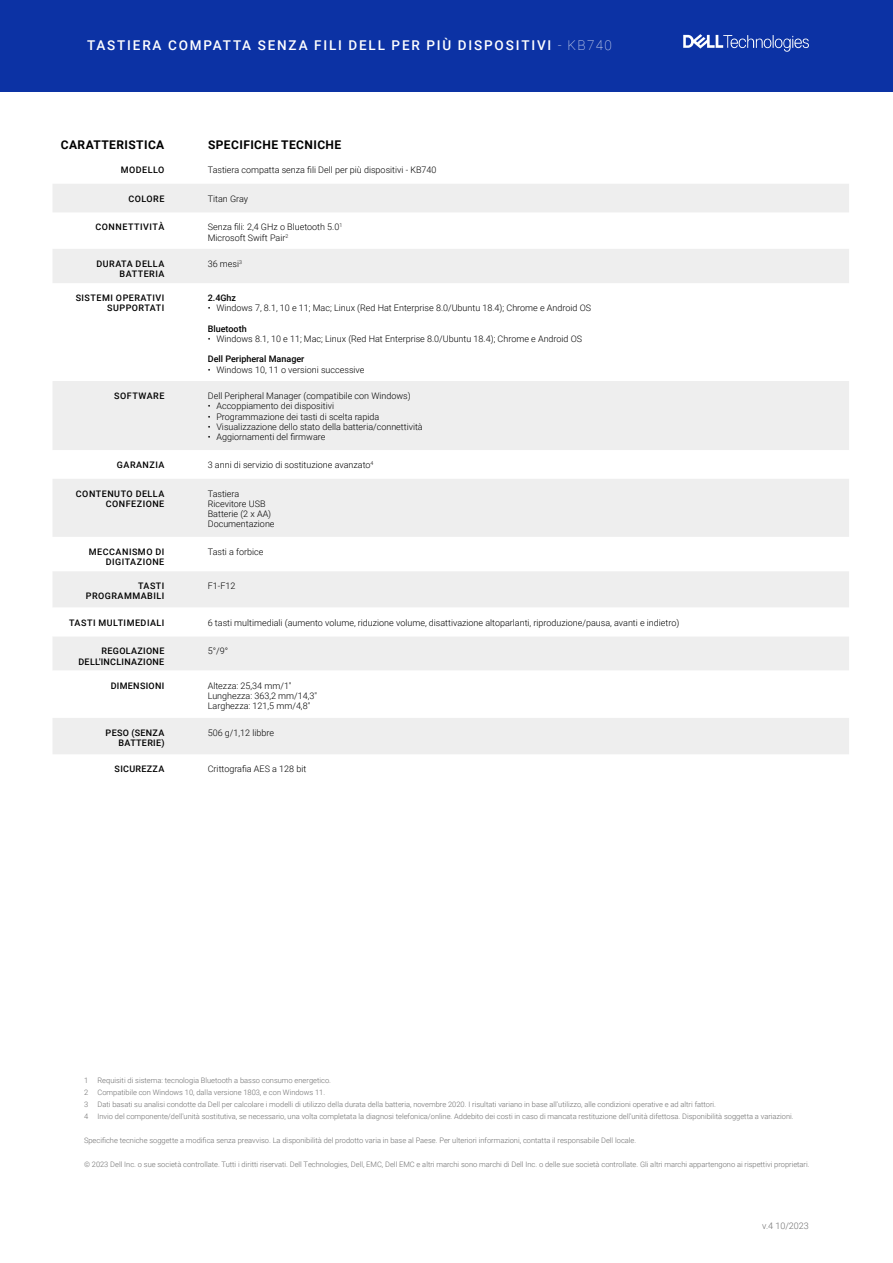
<style>
.page{position:relative;width:893px;height:1263px;background:#fff}
.page>*{position:absolute;margin:0;border:0;box-sizing:border-box;transform-origin:0 0}
.t1{font:500 13.5px "Roboto";letter-spacing:.135em;color:#fff}
.t2{font:700 12px "Roboto";letter-spacing:.035em;color:#000}
.t3{font:300 9px/10.2px "Roboto";color:#000}
.t4{font:500 9px/10.2px "Roboto";letter-spacing:.055em;color:#000;text-align:right}
.t5{font:500 9px/10.2px "Roboto";letter-spacing:.035em;color:#000;text-align:right}
.t6{font:500 9px "Roboto";color:#000}
.t7{font:300 9px "Roboto";color:#6e6e6e}
.t8{font:300 7.5px/12px "Roboto";color:#6e6e6e}
.s1{font-weight:100}
</style>
<div class="page">
<svg style="left:53px;top:184px;width:796px;height:353px;fill:#eee"></svg>
<svg style="left:53px;top:571px;width:796px;height:99px;fill:#eee"></svg>
<div style="left:53px;top:718px;width:796px;height:36px;background:#eee"></div>
<div style="left:0;top:0;width:893px;height:92px;background:#0c32a4"></div>
<svg style="left:683px;top:34px;width:126px;height:18px"></svg>
<h1 class="t1" style="left:87px;top:35px;width:526px">TASTIERA COMPATTA SENZA FILI DELL PER PIÙ DISPOSITIVI <span class="s1">- KB740</span></h1>
<h2 class="t2" style="left:61px;top:136px;width:105px">CARATTERISTICA</h2>
<h2 class="t2" style="left:208px;top:136px;width:135px">SPECIFICHE TECNICHE</h2>
<p class="t4" style="left:121px;top:164px;width:45px">MODELLO</p>
<p class="t3" style="left:208px;top:164px;width:230px">Tastiera compatta senza fili Dell per più dispositivi - KB740</p>
<p class="t4" style="left:128px;top:193px;width:38px">COLORE</p>
<p class="t3" style="left:208px;top:193px;width:42px">Titan Gray</p>
<p class="t4" style="left:96px;top:222px;width:70px">CONNETTIVITÀ</p>
<p class="t3" style="left:208px;top:222px;width:136px">Senza fili: 2,4 GHz o Bluetooth 5.0<sup>1<br></sup>Microsoft Swift Pair<sup>2</sup></p>
<p class="t4" style="left:97px;top:258px;width:69px">DURATA DELLA<br>BATTERIA</p>
<p class="t3" style="left:208px;top:258px;width:36px">36 mesi<sup>3</sup></p>
<p class="t4" style="left:76px;top:293px;width:90px">SISTEMI OPERATIVI<br>SUPPORTATI</p>
<p class="t4" style="left:208px;top:293px;width:30px">2.4Ghz</p>
<p class="t3" style="left:208px;top:303px;width:385px">• Windows 7, 8.1, 10 e 11; Mac; Linux (Red Hat Enterprise 8.0/Ubuntu 18.4); Chrome e Android OS</p>
<p class="t6" style="left:208px;top:322px;width:40px">Bluetooth</p>
<p class="t3" style="left:208px;top:333px;width:376px">• Windows 8.1, 10 e 11; Mac; Linux (Red Hat Enterprise 8.0/Ubuntu 18.4); Chrome e Android OS</p>
<p class="t6" style="left:208px;top:353px;width:98px">Dell Peripheral Manager</p>
<p class="t3" style="left:208px;top:364px;width:158px">• Windows 10, 11 o versioni successive</p>
<p class="t4" style="left:114px;top:390px;width:52px">SOFTWARE</p>
<p class="t3" style="left:208px;top:390px;width:204px">Dell Peripheral Manager (compatibile con Windows)</p>
<p class="t3" style="left:208px;top:401px;width:128px">• Accoppiamento dei dispositivi</p>
<p class="t3" style="left:208px;top:411px;width:173px">• Programmazione dei tasti di scelta rapida</p>
<p class="t3" style="left:208px;top:421px;width:217px">• Visualizzazione dello stato della batteria/connettività</p>
<p class="t3" style="left:208px;top:431px;width:119px">• Aggiornamenti del firmware</p>
<p class="t4" style="left:117px;top:459px;width:49px">GARANZIA</p>
<p class="t3" style="left:208px;top:459px;width:167px">3 anni di servizio di sostituzione avanzato<sup>4</sup></p>
<p class="t4" style="left:76px;top:488px;width:90px">CONTENUTO DELLA<br>CONFEZIONE</p>
<p class="t3" style="left:208px;top:488px;width:68px">Tastiera<br>Ricevitore USB<br>Batterie (2 x AA)<br>Documentazione</p>
<p class="t4" style="left:89px;top:546px;width:77px">MECCANISMO DI<br>DIGITAZIONE</p>
<p class="t3" style="left:208px;top:546px;width:57px">Tasti a forbice</p>
<p class="t4" style="left:86px;top:581px;width:80px">TASTI<br>PROGRAMMABILI</p>
<p class="t3" style="left:208px;top:581px;width:29px">F1-F12</p>
<p class="t4" style="left:69px;top:617px;width:97px">TASTI MULTIMEDIALI</p>
<p class="t3" style="left:208px;top:617px;width:473px">6 tasti multimediali (aumento volume, riduzione volume, disattivazione altoparlanti, riproduzione/pausa, avanti e indietro)</p>
<p class="t5" style="left:78px;top:646px;width:87px">REGOLAZIONE<br>DELL'INCLINAZIONE</p>
<p class="t3" style="left:208px;top:646px;width:22px">5°/9°</p>
<p class="t5" style="left:111px;top:680px;width:55px">DIMENSIONI</p>
<p class="t3" style="left:208px;top:680px;width:111px">Altezza: 25,34 mm/1"<br>Lunghezza: 363,2 mm/14,3"<br>Larghezza: 121,5 mm/4,8"</p>
<p class="t5" style="left:106px;top:727px;width:60px">PESO (SENZA<br>BATTERIE)</p>
<p class="t3" style="left:208px;top:727px;width:68px">506 g/1,12 libbre</p>
<p class="t5" style="left:115px;top:764px;width:51px">SICUREZZA</p>
<p class="t3" style="left:208px;top:764px;width:100px">Crittografia AES a 128 bit</p>
<p class="t8" style="left:84px;top:1074px;width:711px">1 Requisiti di sistema: tecnologia Bluetooth a basso consumo energetico.<br>2 Compatibile con Windows 10, dalla versione 1803, e con Windows 11.<br>3 Dati basati su analisi condotte da Dell per calcolare i modelli di utilizzo della durata della batteria, novembre 2020. I risultati variano in base all'utilizzo, alle condizioni operative e ad altri fattori.<br>4 Invio del componente/dell'unità sostitutiva, se necessario, una volta completata la diagnosi telefonica/online. Addebito dei costi in caso di mancata restituzione dell'unità difettosa. Disponibilità soggetta a variazioni.</p>
<p class="t8" style="left:84px;top:1134px;width:554px">Specifiche tecniche soggette a modifica senza preavviso. La disponibilità del prodotto varia in base al Paese. Per ulteriori informazioni, contatta il responsabile Dell locale.</p>
<p class="t8" style="left:84px;top:1158px;width:727px">© 2023 Dell Inc. o sue società controllate. Tutti i diritti riservati. Dell Technologies, Dell, EMC, Dell EMC e altri marchi sono marchi di Dell Inc. o delle sue società controllate. Gli altri marchi appartengono ai rispettivi proprietari.</p>
<p class="t7" style="left:762px;top:1220px;width:48px">v.4 10/2023</p>
</div>
